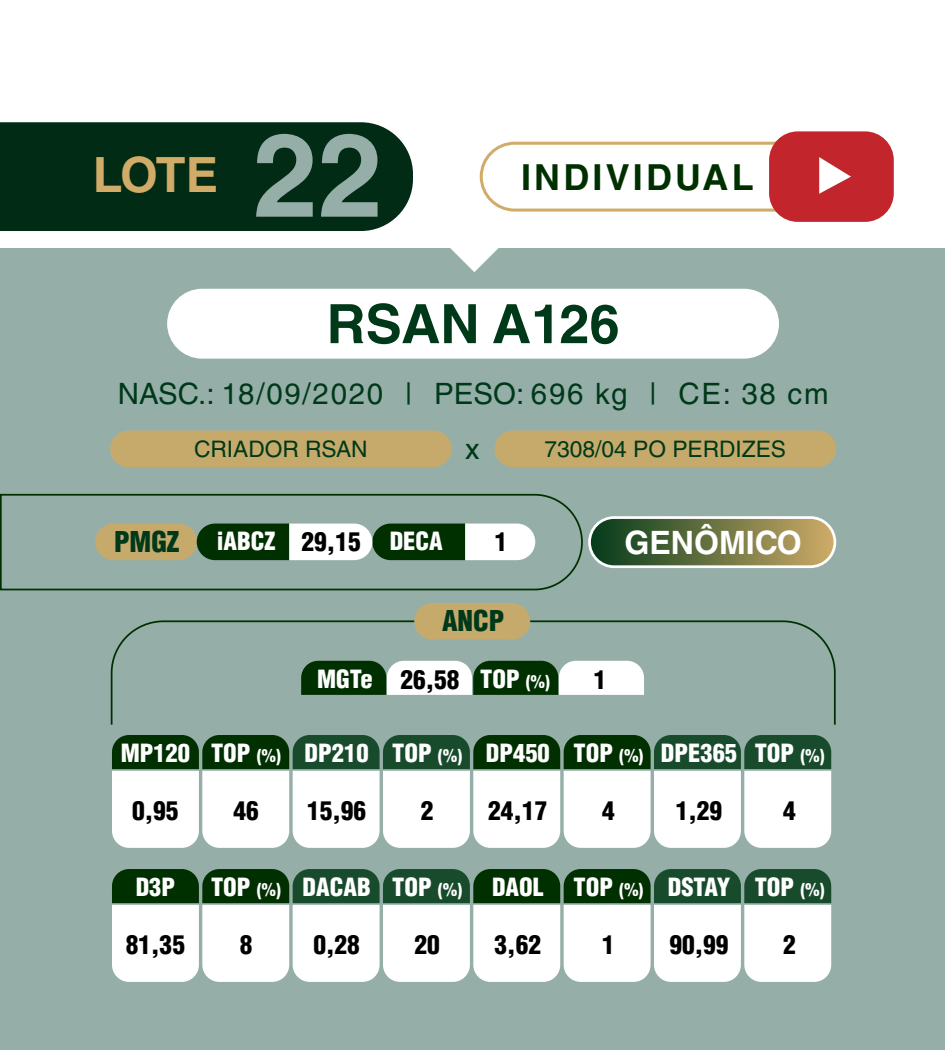
<style>
.page{position:relative;width:945px;height:1050px;background:#fff}
.page>*{position:absolute;margin:0;border:0;box-sizing:border-box;transform-origin:0 0}
.t1{font:700 116.64px "Helvetica LT Std";color:#95afa8}
.t2{font:700 54.25px "Helvetica LT Std";color:#00391a}
.t3{font:700 48.65px "Helvetica LT Std";color:#d1ac68}
.t4{font:700 35.88px "Helvetica LT Std";letter-spacing:.09em;color:#002f00}
.t5{font:700 32.11px "Helvetica LT Std";color:#fff}
.t6{font:29.4px "Helvetica LT Std";letter-spacing:.06em;color:#00391a}
.t7{font:28.88px "Helvetica LT Std";color:#00391a}
.t8{font:900 condensed 28px "Helvetica LT Std";color:#00391a}
.t9{font:900 condensed 25.38px "Helvetica LT Std";color:#000}
.t10{font:900 condensed 24.5px "Helvetica LT Std";color:#fff}
.t11{font:22.75px "Helvetica LT Std";color:#00391a}
.s1{font-size:25.38px;color:#000}
.s2{font-size:17.5px}
</style>
<div class="page">
<div style="left:0;top:248px;width:945px;height:802px;background:#95afa8"></div>
<div style="left:110px;top:431px;width:342px;height:36px;background:#c6aa6b;border-radius:18px"></div>
<div style="left:495px;top:431px;width:341px;height:36px;background:#c6aa6b;border-radius:18px"></div>
<div style="left:0;top:122px;width:413px;height:109px;background:#022b16"></div>
<div style="left:480px;top:142px;width:341px;height:70px;border:3px solid #d1ac68;border-radius:33px"></div>
<svg style="left:0;top:493px;width:583px;height:98px"></svg>
<div style="left:769px;top:131px;width:125px;height:91px;background:#c2252c;border-radius:29px"></div>
<svg style="left:819px;top:157px;width:32px;height:37px"></svg>
<div style="left:414px;top:603px;width:116px;height:37px;background:#c6aa6b;border-radius:18px"></div>
<div style="left:167px;top:289px;width:612px;height:70px;background:#fff;border-radius:35px"></div>
<svg style="left:110px;top:620px;width:726px;height:105px"></svg>
<svg style="left:112px;top:735px;width:719px;height:113px;background:#b3c3b7"></svg>
<svg style="left:112px;top:869px;width:719px;height:113px;background:#b3c3b7"></svg>
<svg style="left:450px;top:248px;width:49px;height:24px"></svg>
<div style="left:590px;top:518px;width:245px;height:49px;background:linear-gradient(to right,#093f1f,#cdab68);border-radius:25px"></div>
<div style="left:588px;top:516px;width:248px;height:52px;border:3px solid #fff;border-radius:25px"></div>
<h1 class="t1" style="left:253px;top:104px;width:131px">22</h1>
<h3 class="t3" style="left:93px;top:145px;width:127px">LOTE</h3>
<h3 class="t4" style="left:521px;top:155px;width:234px">INDIVIDUAL</h3>
<h2 class="t2" style="left:326px;top:291px;width:295px">RSAN A126</h2>
<p class="t6" style="left:118px;top:376px;width:712px">NASC.: 18/09/2020 | PESO: 696 kg | CE: 38 cm</p>
<p class="t11" style="left:194px;top:436px;width:175px">CRIADOR RSAN</p>
<p class="t11" style="left:545px;top:436px;width:243px">7308/04 PO PERDIZES</p>
<p class="t7" style="left:465px;top:432px;width:16px">x</p>
<p class="t8" style="left:114px;top:524px;width:67px">PMGZ</p>
<p class="t10" style="left:217px;top:526px;width:227px">iABCZ <span class="s1">29,15</span> DECA</p>
<p class="t9" style="left:495px;top:525px;width:14px">1</p>
<h3 class="t5" style="left:624px;top:523px;width:179px">GENÔMICO</h3>
<p class="t8" style="left:442px;top:603px;width:64px">ANCP</p>
<p class="t10" style="left:317px;top:664px;width:234px">MGTe <span class="s1">26,58</span> TOP <span class="s2">(%)</span></p>
<p class="t9" style="left:594px;top:663px;width:14px">1</p>
<p class="t10" style="left:121px;top:738px;width:705px">MP120 TOP <span class="s2">(%)</span> DP210 TOP <span class="s2">(%)</span> DP450 TOP <span class="s2">(%)</span> DPE365 TOP <span class="s2">(%)</span></p>
<p class="t9" style="left:132px;top:794px;width:48px">0,95</p>
<p class="t9" style="left:233px;top:794px;width:27px">46</p>
<p class="t9" style="left:307px;top:794px;width:61px">15,96</p>
<p class="t9" style="left:421px;top:794px;width:14px">2</p>
<p class="t9" style="left:488px;top:794px;width:61px">24,17</p>
<p class="t9" style="left:602px;top:794px;width:14px">4</p>
<p class="t9" style="left:676px;top:794px;width:48px">1,29</p>
<p class="t9" style="left:783px;top:794px;width:14px">4</p>
<p class="t10" style="left:136px;top:871px;width:41px">D3P</p>
<p class="t10" style="left:211px;top:871px;width:615px">TOP <span class="s2">(%)</span> DACAB TOP <span class="s2">(%)</span> DAOL TOP <span class="s2">(%)</span> DSTAY TOP <span class="s2">(%)</span></p>
<p class="t9" style="left:126px;top:928px;width:61px">81,35</p>
<p class="t9" style="left:240px;top:928px;width:14px">8</p>
<p class="t9" style="left:313px;top:928px;width:48px">0,28</p>
<p class="t9" style="left:415px;top:928px;width:27px">20</p>
<p class="t9" style="left:495px;top:928px;width:48px">3,62</p>
<p class="t9" style="left:602px;top:928px;width:14px">1</p>
<p class="t9" style="left:669px;top:928px;width:61px">90,99</p>
<p class="t9" style="left:783px;top:928px;width:14px">2</p>
</div>
